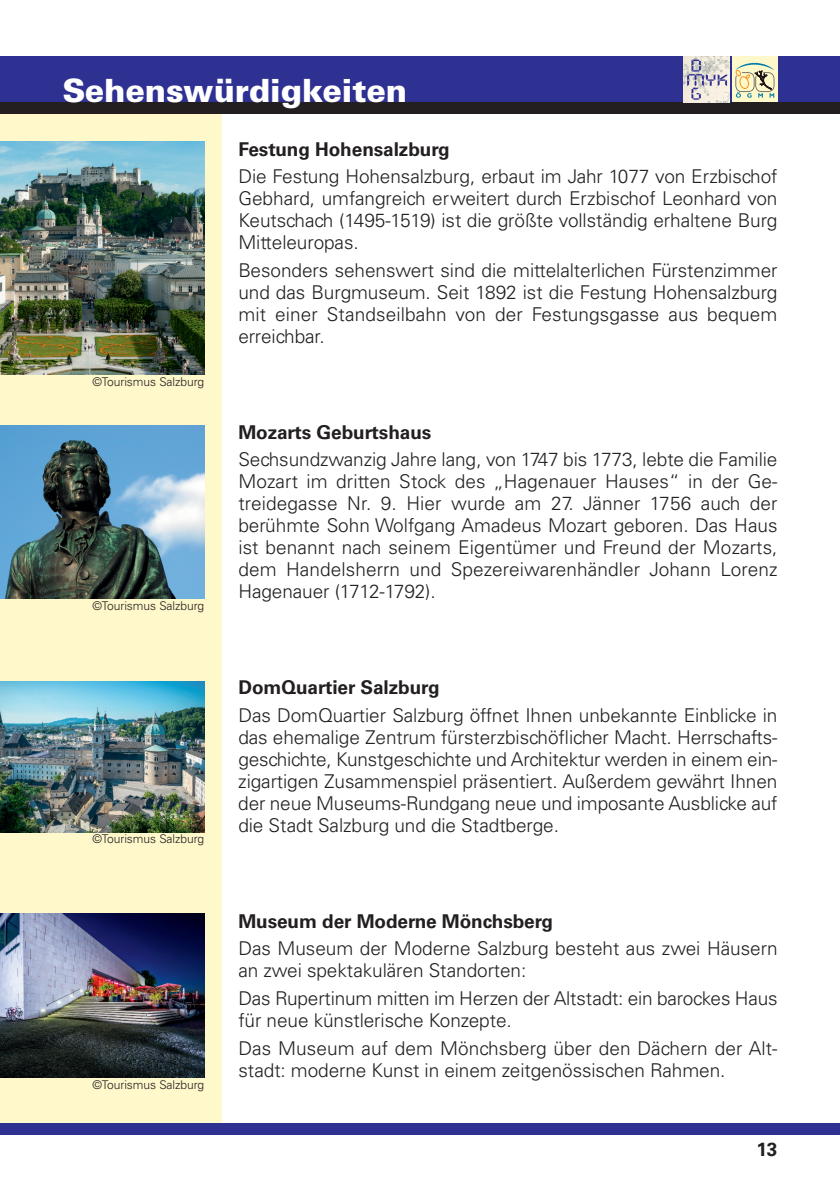
<style>
.page{position:relative;width:840px;height:1191px;background:#fff}
.page>*{position:absolute;margin:0;border:0;box-sizing:border-box;transform-origin:0 0}
.t1{font:900 32px "Univers LT Std";letter-spacing:-.005em;color:#fff}
.t2{font:300 19px/22px "Univers LT Std";letter-spacing:-.005em;color:#231f20;text-align:justify}
.t3{font:700 19px "Univers LT Std";letter-spacing:-.005em;color:#231f20}
.t4{font:300 12px "Univers LT Std";letter-spacing:-.005em;color:#231f20}
</style>
<div class="page">
<div style="left:0;top:113px;width:221px;height:1010px;background:#fef8ca"></div>
<div style="left:0;top:57px;width:839px;height:45px;background:#2e3092"></div>
<div style="left:0;top:102px;width:839px;height:11px;background:#231f20"></div>
<div style="left:0;top:1123px;width:839px;height:11px;background:#2e3092"></div>
<img style="left:683px;top:57px;width:46px;height:45px">
<svg style="left:686px;top:60px;width:40px;height:40px;background:#cbc8cb"></svg>
<div style="left:731px;top:57px;width:46px;height:45px;background:#fef8ca"></div>
<svg style="left:735px;top:63px;width:39px;height:35px"></svg>
<img style="left:0;top:142px;width:204px;height:232px">
<img style="left:0;top:681px;width:204px;height:151px">
<img style="left:0;top:913px;width:204px;height:164px">
<img style="left:0;top:425px;width:204px;height:173px">
<h1 class="t1" style="left:62px;top:79px;width:346px">Sehenswürdigkeiten</h1>
<p class="t3" style="left:238px;top:142px;width:213px">Festung Hohensalzburg</p>
<p class="t2" style="left:238px;top:167px;width:540px">Die Festung Hohensalzburg, erbaut im Jahr 1077 von Erzbischof Gebhard, umfangreich erweitert durch Erzbischof Leonhard von Keutschach (1495-1519) ist die größte vollständig erhaltene Burg Mitteleuropas.</p>
<p class="t2" style="left:238px;top:261px;width:540px">Besonders sehenswert sind die mittelalterlichen Fürstenzimmer und das Burgmuseum. Seit 1892 ist die Festung Hohensalzburg mit einer Standseilbahn von der Festungsgasse aus bequem erreichbar.</p>
<p class="t4" style="left:92px;top:377px;width:113px">©Tourismus Salzburg</p>
<p class="t4" style="left:92px;top:601px;width:113px">©Tourismus Salzburg</p>
<p class="t4" style="left:92px;top:834px;width:113px">©Tourismus Salzburg</p>
<p class="t4" style="left:92px;top:1080px;width:113px">©Tourismus Salzburg</p>
<p class="t3" style="left:238px;top:425px;width:194px">Mozarts Geburtshaus</p>
<p class="t2" style="left:238px;top:450px;width:540px">Sechsundzwanzig Jahre lang, von 1747 bis 1773, lebte die Familie Mozart im dritten Stock des „Hagenauer Hauses“ in der Ge&shy;treidegasse Nr. 9. Hier wurde am 27. Jänner 1756 auch der berühmte Sohn Wolfgang Amadeus Mozart geboren. Das Haus ist benannt nach seinem Eigentümer und Freund der Mozarts, dem Handelsherrn und Spezereiwarenhändler Johann Lorenz Hagenauer (1712-1792).</p>
<p class="t3" style="left:238px;top:680px;width:203px">DomQuartier Salzburg</p>
<p class="t2" style="left:238px;top:706px;width:540px">Das DomQuartier Salzburg öffnet Ihnen unbekannte Einblicke in das ehemalige Zentrum fürsterzbischöflicher Macht. Herrschafts&shy;geschichte, Kunstgeschichte und Architektur werden in einem ein&shy;zigartigen Zusammenspiel präsentiert. Außerdem gewährt Ihnen der neue Museums-Rundgang neue und imposante Ausblicke auf die Stadt Salzburg und die Stadtberge.</p>
<p class="t3" style="left:238px;top:914px;width:316px">Museum der Moderne Mönchsberg</p>
<p class="t2" style="left:238px;top:939px;width:540px">Das Museum der Moderne Salzburg besteht aus zwei Häusern an zwei spektakulären Standorten:</p>
<p class="t2" style="left:238px;top:989px;width:540px">Das Rupertinum mitten im Herzen der Altstadt: ein barockes Haus für neue künstlerische Konzepte.</p>
<p class="t2" style="left:238px;top:1038px;width:540px">Das Museum auf dem Mönchsberg über den Dächern der Alt&shy;stadt: moderne Kunst in einem zeitgenössischen Rahmen.</p>
<p class="t3" style="left:756px;top:1142px;width:23px">13</p>
</div>
